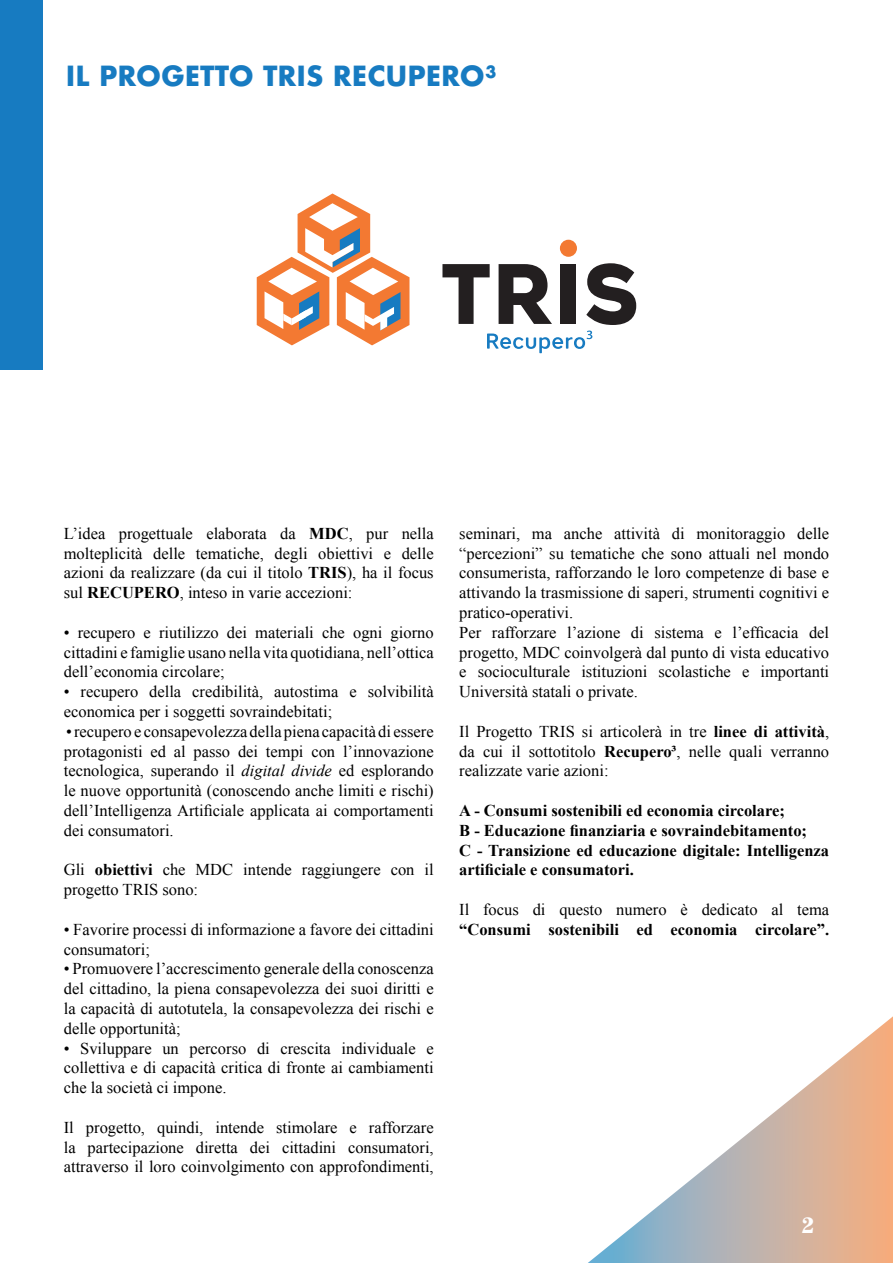
<style>
.page{position:relative;width:893px;height:1263px;background:#fff}
.page>*{position:absolute;margin:0;border:0;box-sizing:border-box;transform-origin:0 0}
.t1{font:700 27px "Futura";color:#177bc1}
.t2{font:800 22.5px "Valencia";color:#fff}
.t3{font:16.5px/19.8px "Times New Roman";color:#000;text-align:justify}
.t4{font:700 16.5px/19.8px "Times New Roman";color:#000}
.s1{font-weight:700}
.s2{font-style:italic}
</style>
<div class="page">
<svg style="left:588px;top:1017px;width:304px;height:246px"></svg>
<div style="left:0;top:0;width:43px;height:370px;background:#177bc1"></div>
<hr style="left:892px;top:894px;width:1px;height:369px;background:#f37932">
<svg style="left:257px;top:193px;width:152px;height:152px"></svg>
<svg style="left:442px;top:264px;width:48px;height:60px"></svg>
<svg style="left:499px;top:264px;width:53px;height:60px"></svg>
<svg style="left:586px;top:263px;width:50px;height:62px"></svg>
<div style="left:561px;top:264px;width:15px;height:60px;background:#231f20"></div>
<div style="left:560px;top:240px;width:17px;height:17px;background:#f37932;border-radius:50%"></div>
<svg style="left:487px;top:331px;width:105px;height:22px"></svg>
<h1 class="t1" style="left:66px;top:57px;width:72px">IL PROGETTO</h1>
<h1 class="t1" style="left:263px;top:57px;width:164px">TRIS RECUPERO</h1>
<h1 class="t1" style="left:485px;top:57px;width:14px">³</h1>
<p class="t3" style="left:64px;top:523px;width:371px">L’idea progettuale elaborata da <span class="s1">MDC</span>, pur nella molteplicità delle tematiche, degli obiettivi e delle azioni da realizzare (da cui il titolo <span class="s1">TRIS</span>), ha il focus sul <span class="s1">RECUPERO</span>, inteso in varie accezioni:</p>
<p class="t3" style="left:64px;top:622px;width:371px">• recupero e riutilizzo dei materiali che ogni giorno cittadini e famiglie usano nella vita quotidiana, nell’ottica dell’economia circolare;</p>
<p class="t3" style="left:64px;top:681px;width:371px">• recupero della credibilità, autostima e solvibilità economica per i soggetti sovraindebitati;</p>
<p class="t3" style="left:64px;top:721px;width:371px">• recupero e consapevolezza della piena capacità di essere protagonisti ed al passo dei tempi con l’innovazione tecnologica, superando il <span class="s2">digital divide</span> ed esplorando le nuove opportunità (conoscendo anche limiti e rischi) dell’Intelligenza Artificiale applicata ai comportamenti dei consumatori.</p>
<p class="t3" style="left:64px;top:860px;width:371px">Gli <span class="s1">obiettivi</span> che MDC intende raggiungere con il progetto TRIS sono:</p>
<p class="t3" style="left:64px;top:919px;width:371px">• Favorire processi di informazione a favore dei cittadini consumatori;</p>
<p class="t3" style="left:64px;top:959px;width:371px">• Promuovere l’accrescimento generale della conoscenza del cittadino, la piena consapevolezza dei suoi diritti e la capacità di autotutela, la consapevolezza dei rischi e delle opportunità;</p>
<p class="t3" style="left:64px;top:1038px;width:371px">• Sviluppare un percorso di crescita individuale e collettiva e di capacità critica di fronte ai cambiamenti che la società ci impone.</p>
<p class="t3" style="left:64px;top:1117px;width:371px">Il progetto, quindi, intende stimolare e rafforzare la partecipazione diretta dei cittadini consumatori, attraverso il loro coinvolgimento con approfondimenti,</p>
<p class="t3" style="left:459px;top:523px;width:371px;text-align:left">seminari, ma anche attività di monitoraggio delle “percezioni” su tematiche che sono attuali nel mondo consumerista, rafforzando le loro competenze di base e attivando la trasmissione di saperi, strumenti cognitivi e pratico-operativi.<br>Per rafforzare l’azione di sistema e l’efficacia del progetto, MDC coinvolgerà dal punto di vista educativo e socioculturale istituzioni scolastiche e importanti Università statali o private.</p>
<p class="t3" style="left:459px;top:721px;width:371px">Il Progetto TRIS si articolerà in tre <span class="s1">linee di attività</span>, da cui il sottotitolo <span class="s1">Recupero³</span>, nelle quali verranno realizzate varie azioni:</p>
<p class="t4" style="left:459px;top:800px;width:371px">A - Consumi sostenibili ed economia circolare;<br>B - Educazione finanziaria e sovraindebitamento;<br>C - Transizione ed educazione digitale: Intelligenza artificiale e consumatori.</p>
<p class="t3" style="left:459px;top:899px;width:371px">Il focus di questo numero è dedicato al tema</p>
<p class="t4" style="left:459px;top:919px;width:371px">“Consumi sostenibili ed economia circolare”.</p>
<h2 class="t2" style="left:802px;top:1211px;width:13px">2</h2>
</div>
